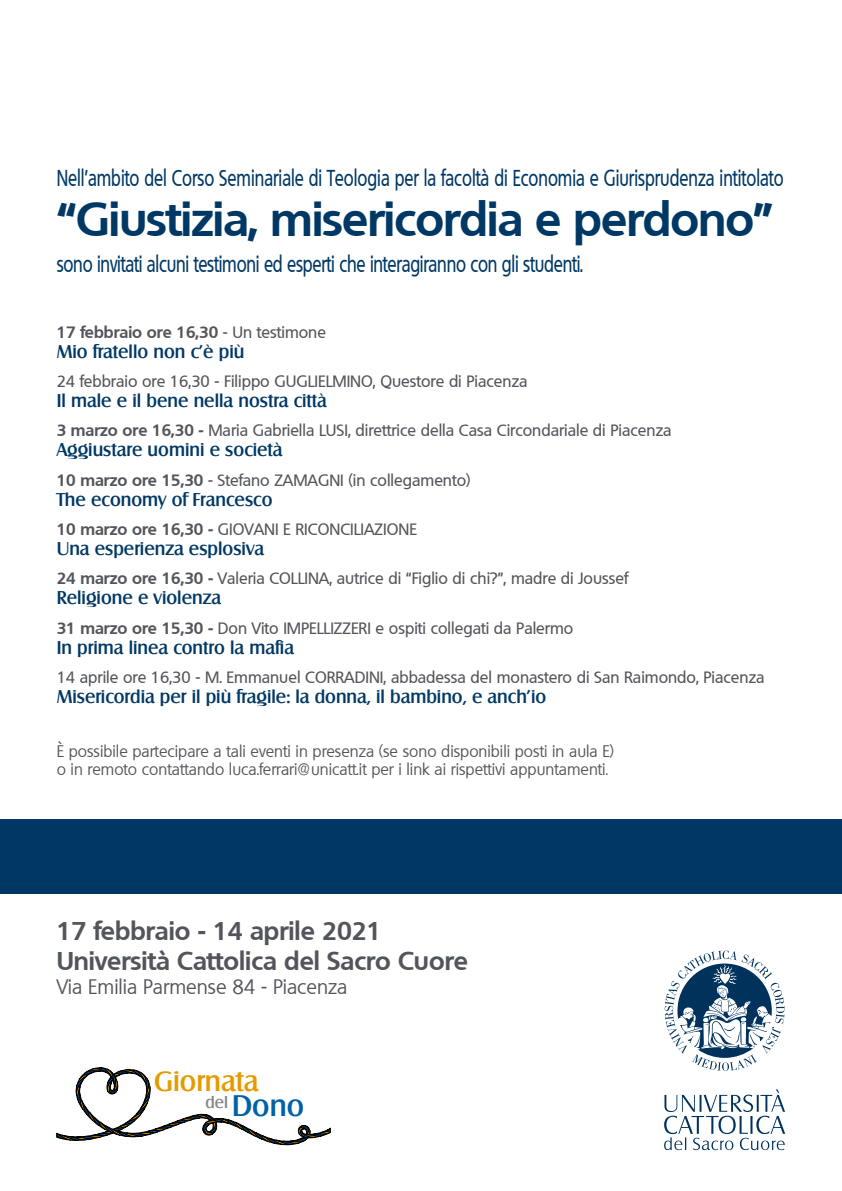
<style>
.page{position:relative;width:842px;height:1191px;background:#fff}
.page>*{position:absolute;margin:0;border:0;box-sizing:border-box;transform-origin:0 0}
.t1{font:700 46px "Quebec";letter-spacing:-.015em;color:#003865}
.t2{font:500 29px "Salzburg";color:#0061a7}
.t3{font:500 27.5px "Salzburg";color:#e49b00}
.t4{font:700 25px/30px "Quebec";color:#52555b}
.t5{font:500 22.4px "Quebec";color:#003865;scale:.75 1}
.t6{font:500 22.4px "Quebec";color:#003865;scale:.76 1}
.t7{font:20px "Quebec";color:#52555b}
.t8{font:500 18px "Salzburg";color:#003865}
.t9{font:500 16px "Quebec";color:#52555b}
.t10{font:16px/18px "Quebec";color:#52555b}
.t11{font:700 16px "Quebec";color:#52555b}
.s1{font-weight:500}
.s2{font-weight:700}
</style>
<div class="page">
<div style="left:0;top:819px;width:842px;height:75px;background:#003865"></div>
<svg style="left:665px;top:950px;width:119px;height:121px"></svg>
<svg style="left:664px;top:1089px;width:121px;height:61px"></svg>
<svg style="left:57px;top:1067px;width:274px;height:77px"></svg>
<h3 class="t5" style="left:57px;top:164px;width:971px">Nell’ambito del Corso Seminariale di Teologia per la facoltà di Economia e Giurisprudenza intitolato</h3>
<h1 class="t1" style="left:57px;top:189px;width:718px">“Giustizia, misericordia e perdono”</h1>
<h3 class="t6" style="left:57px;top:250px;width:694px">sono invitati alcuni testimoni ed esperti che interagiranno con gli studenti.</h3>
<p class="t11" style="left:57px;top:321px;width:271px">17 febbraio ore 16,30 <span class="s1">- Un testimone</span></p>
<p class="t8" style="left:57px;top:340px;width:189px">Mio fratello non c’è più</p>
<p class="t9" style="left:57px;top:371px;width:472px">24 febbraio ore 16,30 - Filippo GUGLIELMINO, Questore di Piacenza</p>
<p class="t8" style="left:57px;top:390px;width:272px">Il male e il bene nella nostra città</p>
<p class="t9" style="left:57px;top:420px;width:616px"><span class="s2">3 marzo ore 16,30 -</span> Maria Gabriella LUSI, direttrice della Casa Circondariale di Piacenza</p>
<p class="t8" style="left:57px;top:439px;width:227px">Aggiustare uomini e società</p>
<p class="t9" style="left:57px;top:469px;width:415px"><span class="s2">10 marzo ore 15,30</span> - Stefano ZAMAGNI (in collegamento)</p>
<p class="t8" style="left:57px;top:488px;width:217px">The economy of Francesco</p>
<p class="t9" style="left:57px;top:519px;width:362px"><span class="s2">10 marzo ore 16,30 -</span> GIOVANI E RICONCILIAZIONE</p>
<p class="t8" style="left:57px;top:538px;width:209px">Una esperienza esplosiva</p>
<p class="t9" style="left:57px;top:568px;width:573px"><span class="s2">24 marzo ore 16,30 -</span> Valeria COLLINA, autrice di “Figlio di chi?”, madre di Joussef</p>
<p class="t8" style="left:57px;top:587px;width:166px">Religione e violenza</p>
<p class="t9" style="left:57px;top:617px;width:518px"><span class="s2">31 marzo ore 15,30 -</span> Don Vito IMPELLIZZERI e ospiti collegati da Palermo</p>
<p class="t8" style="left:57px;top:636px;width:239px">In prima linea contro la mafia</p>
<p class="t9" style="left:57px;top:667px;width:709px">14 aprile ore 16,30 - M. Emmanuel CORRADINI, abbadessa del monastero di San Raimondo, Piacenza</p>
<p class="t8" style="left:57px;top:686px;width:491px">Misericordia per il più fragile: la donna, il bambino, e anch’io</p>
<p class="t10" style="left:57px;top:742px;width:559px">È possibile partecipare a tali eventi in presenza (se sono disponibili posti in aula E) o in remoto contattando luca.ferrari@unicatt.it per i link ai rispettivi appuntamenti.</p>
<h3 class="t4" style="left:57px;top:915px;width:413px">17 febbraio - 14 aprile 2021<br>Università Cattolica del Sacro Cuore</h3>
<p class="t7" style="left:57px;top:974px;width:292px">Via Emilia Parmense 84 - Piacenza</p>
<h3 class="t3" style="left:154px;top:1065px;width:106px">Giornata</h3>
<h2 class="t2" style="left:205px;top:1087px;width:100px"><sup>del</sup> Dono</h2>
</div>
